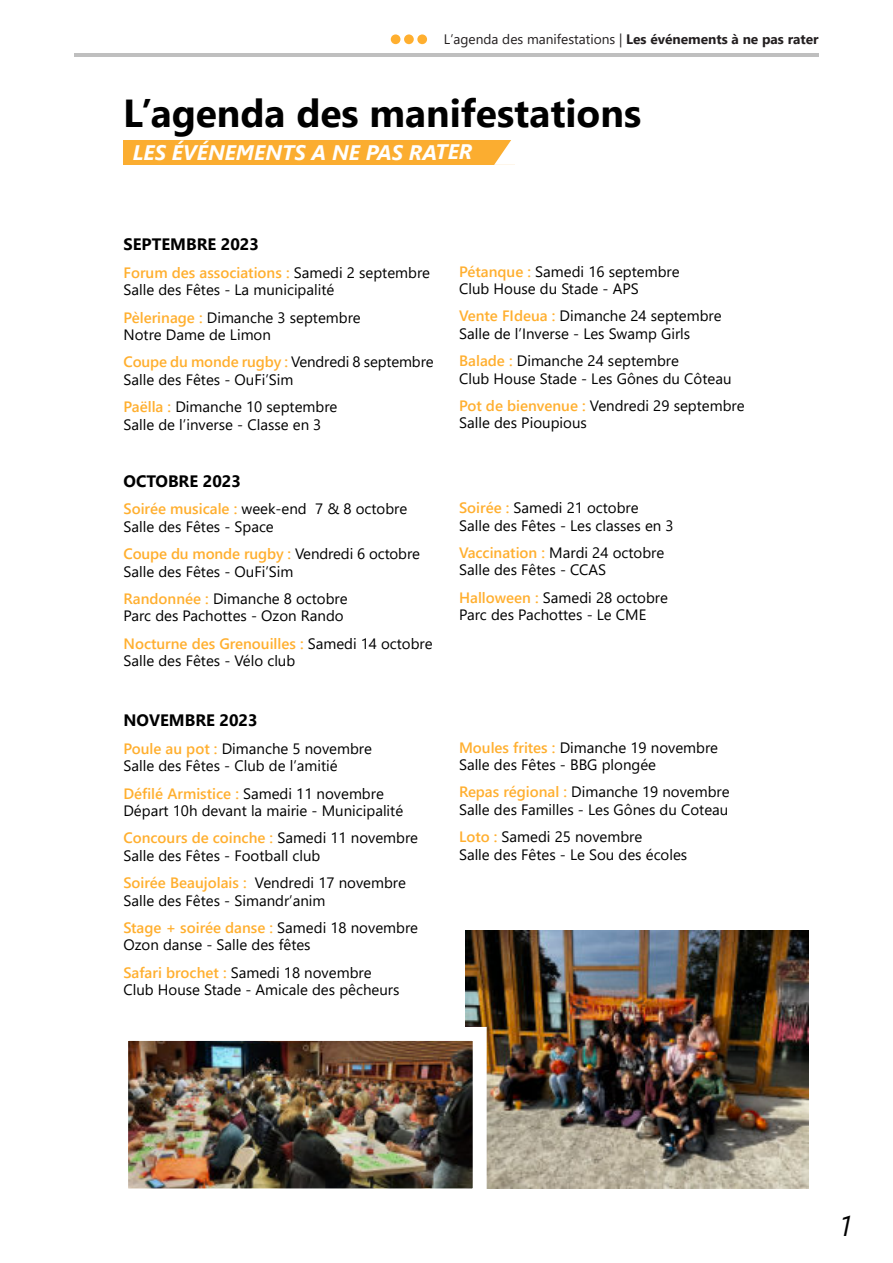
<style>
.page{position:relative;width:893px;height:1263px;background:#fff}
.page>*{position:absolute;margin:0;border:0;box-sizing:border-box;transform-origin:0 0}
.t1{font:700 39px "Segoe UI";color:#000}
.t2{font:italic 28.5px "Segoe UI";color:#000;scale:.96 1}
.t3{font:italic 700 21px "Segoe UI";color:#fff}
.t4{font:700 16.5px "Segoe UI";color:#000}
.t5{font:15px/17.2px "Segoe UI";color:#000}
.t6{font:13.65px "Segoe UI";color:#231f20}
.s1{font-weight:700}
.s2{font-weight:600;color:#ffaf2f}
</style>
<div class="page">
<div style="left:123px;top:140px;width:392px;height:25px;background:#fbad30"></div>
<svg style="left:494px;top:140px;width:21px;height:25px"></svg>
<img style="left:465px;top:931px;width:343px;height:257px">
<img style="left:129px;top:1042px;width:343px;height:145px">
<div style="left:114px;top:1027px;width:373px;height:175px;border:14px solid #fff"></div>
<hr style="left:74px;top:53px;width:745px;height:3px;background:#bfbfbf">
<div style="left:404px;top:34px;width:10px;height:10px;background:#ffaf2f;border-radius:50%"></div>
<div style="left:417px;top:34px;width:10px;height:10px;background:#ffaf2f;border-radius:50%"></div>
<div style="left:391px;top:34px;width:9px;height:10px;background:#ffaf2f;border-radius:50%"></div>
<p class="t6" style="left:444px;top:34px;width:376px">L’agenda des manifestations | <span class="s1">Les événements à ne pas rater</span></p>
<h1 class="t1" style="left:123px;top:99px;width:519px">L’agenda des manifestations</h1>
<h3 class="t3" style="left:133px;top:145px;width:341px">LES ÉVÉNEMENTS A NE PAS RATER</h3>
<p class="t4" style="left:124px;top:238px;width:137px">SEPTEMBRE 2023</p>
<p class="t5" style="left:124px;top:265px;width:308px"><span class="s2">Forum des associations :</span> Samedi 2 septembre<br>Salle des Fêtes - La municipalité</p>
<p class="t5" style="left:124px;top:310px;width:239px"><span class="s2">Pèlerinage :</span> Dimanche 3 septembre<br>Notre Dame de Limon</p>
<p class="t5" style="left:124px;top:355px;width:312px"><span class="s2">Coupe du monde rugby :</span> Vendredi 8 septembre<br>Salle des Fêtes - OuFi’Sim</p>
<p class="t5" style="left:124px;top:400px;width:215px"><span class="s2">Paëlla :</span> Dimanche 10 septembre<br>Salle de l’inverse - Classe en 3</p>
<p class="t4" style="left:124px;top:475px;width:119px">OCTOBRE 2023</p>
<p class="t5" style="left:124px;top:502px;width:285px"><span class="s2">Soirée musicale :</span> week-end 7 &amp; 8 octobre<br>Salle des Fêtes - Space</p>
<p class="t5" style="left:124px;top:547px;width:298px"><span class="s2">Coupe du monde rugby :</span> Vendredi 6 octobre<br>Salle des Fêtes - OuFi’Sim</p>
<p class="t5" style="left:124px;top:592px;width:226px"><span class="s2">Randonnée :</span> Dimanche 8 octobre<br>Parc des Pachottes - Ozon Rando</p>
<p class="t5" style="left:124px;top:636px;width:311px"><span class="s2">Nocturne des Grenouilles :</span> Samedi 14 octobre<br>Salle des Fêtes - Vélo club</p>
<p class="t4" style="left:123px;top:714px;width:136px">NOVEMBRE 2023</p>
<p class="t5" style="left:123px;top:741px;width:250px"><span class="s2">Poule au pot :</span> Dimanche 5 novembre<br>Salle des Fêtes - Club de l’amitié</p>
<p class="t5" style="left:123px;top:786px;width:281px"><span class="s2">Défilé Armistice :</span> Samedi 11 novembre<br>Départ 10h devant la mairie - Municipalité</p>
<p class="t5" style="left:123px;top:831px;width:296px"><span class="s2">Concours de coinche :</span> Samedi 11 novembre<br>Salle des Fêtes - Football club</p>
<p class="t5" style="left:123px;top:876px;width:284px"><span class="s2">Soirée Beaujolais :</span> Vendredi 17 novembre<br>Salle des Fêtes - Simandr’anim</p>
<p class="t5" style="left:123px;top:921px;width:296px"><span class="s2">Stage + soirée danse :</span> Samedi 18 novembre<br>Ozon danse - Salle des fêtes</p>
<p class="t5" style="left:123px;top:965px;width:278px"><span class="s2">Safari brochet :</span> Samedi 18 novembre<br>Club House Stade - Amicale des pêcheurs</p>
<p class="t5" style="left:459px;top:264px;width:222px"><span class="s2">Pétanque :</span> Samedi 16 septembre<br>Club House du Stade - APS</p>
<p class="t5" style="left:459px;top:309px;width:264px"><span class="s2">Vente FIdeua :</span> Dimanche 24 septembre<br>Salle de l’Inverse - Les Swamp Girls</p>
<p class="t5" style="left:459px;top:354px;width:274px"><span class="s2">Balade :</span> Dimanche 24 septembre<br>Club House Stade - Les Gônes du Côteau</p>
<p class="t5" style="left:459px;top:399px;width:287px"><span class="s2">Pot de bienvenue :</span> Vendredi 29 septembre<br>Salle des Pioupious</p>
<p class="t5" style="left:459px;top:501px;width:216px"><span class="s2">Soirée :</span> Samedi 21 octobre<br>Salle des Fêtes - Les classes en 3</p>
<p class="t5" style="left:459px;top:546px;width:207px"><span class="s2">Vaccination :</span> Mardi 24 octobre<br>Salle des Fêtes - CCAS</p>
<p class="t5" style="left:459px;top:591px;width:210px"><span class="s2">Halloween :</span> Samedi 28 octobre<br>Parc des Pachottes - Le CME</p>
<p class="t5" style="left:459px;top:740px;width:261px"><span class="s2">Moules frites :</span> Dimanche 19 novembre<br>Salle des Fêtes - BBG plongée</p>
<p class="t5" style="left:459px;top:785px;width:272px"><span class="s2">Repas régional :</span> Dimanche 19 novembre<br>Salle des Familles - Les Gônes du Coteau</p>
<p class="t5" style="left:459px;top:830px;width:230px"><span class="s2">Loto :</span> Samedi 25 novembre<br>Salle des Fêtes - Le Sou des écoles</p>
<h2 class="t2" style="left:838px;top:1215px;width:17px">1</h2>
</div>
